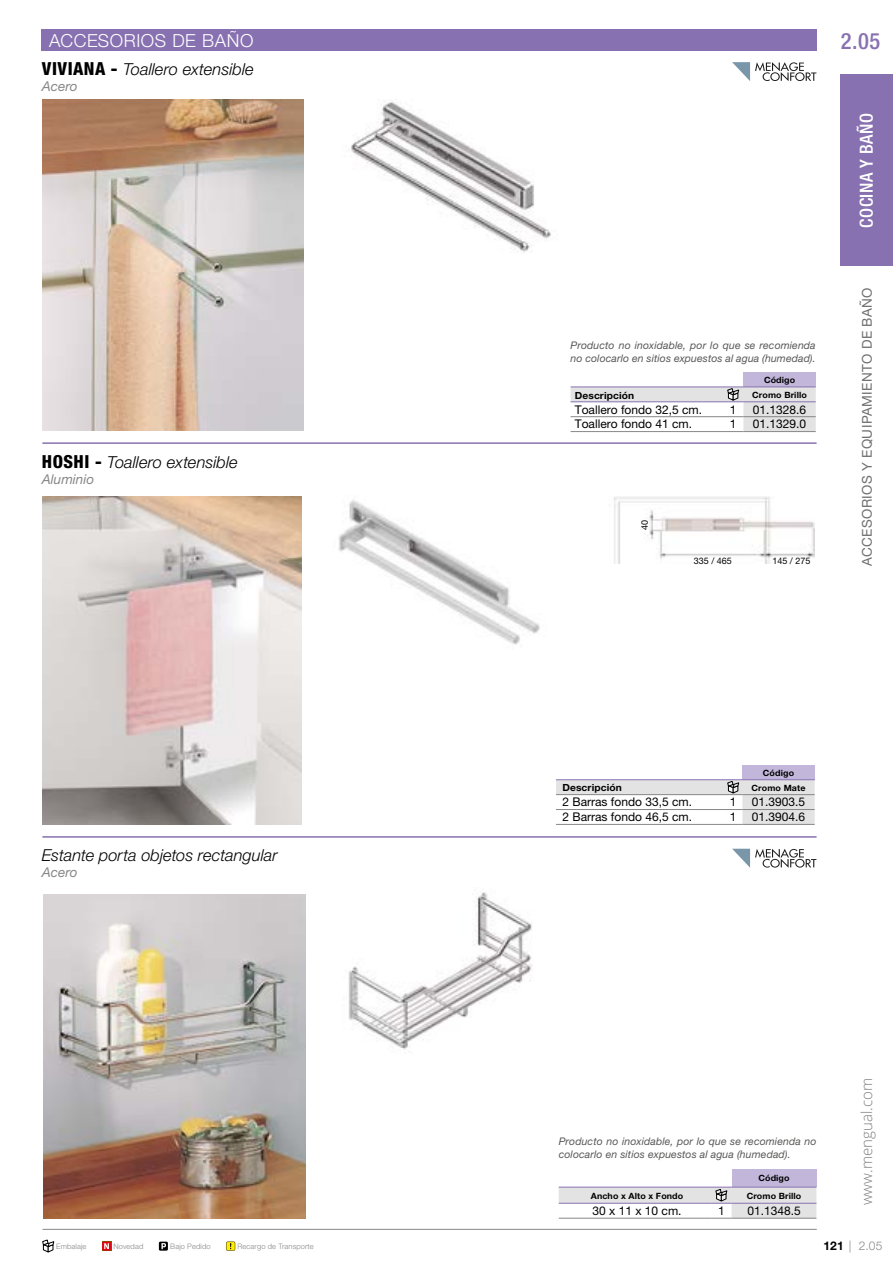
<style>
.page{position:relative;width:893px;height:1263px;background:#fff}
.page>*{position:absolute;margin:0;border:0;box-sizing:border-box;transform-origin:0 0}
.t1{font:500 condensed 22.5px "Helvetica Neue LT Pro";color:#8871b1}
.t2{font:300 18px "Helvetica Neue LT Pro";letter-spacing:.03em;color:#fff}
.t3{font:500 condensed 18px "Helvetica Neue LT Pro";letter-spacing:.025em;color:#fff}
.t4{font:italic 300 16.5px "Helvetica Neue LT Pro";color:#000}
.t5{font:300 15px "Open Sans";color:#808080}
.t6{font:13.5px "Helvetica Neue LT Pro";letter-spacing:.03em;color:#706f6f}
.t7{font:italic 13.5px "Helvetica Neue LT Pro";color:#878787}
.t8{font:12px "Helvetica Neue LT Pro";color:#000}
.t9{font:300 12px "Helvetica Neue LT Pro";color:#878787}
.t10{font:italic 10.5px/13.5px "Helvetica Neue LT Pro";letter-spacing:.01em;color:#575756}
.t11{font:700 9.9px "Helvetica Neue LT Pro";letter-spacing:.01em;color:#000;scale:1.04 1}
.t12{font:9px "Helvetica Neue LT Pro";color:#000}
.t13{font:700 8.55px "Helvetica Neue LT Pro";letter-spacing:.01em;color:#000;scale:1.04 1}
.t14{font:300 7.5px "Helvetica Neue LT Pro";letter-spacing:.015em;color:#878787}
.s1{font-weight:800;font-style:normal;font-stretch:condensed;font-size:18px}
.s2{font-weight:700;color:#000}
</style>
<div class="page">
<img style="left:44px;top:894px;width:262px;height:324px">
<img style="left:348px;top:892px;width:185px;height:158px">
<img style="left:338px;top:499px;width:202px;height:146px">
<img style="left:42px;top:100px;width:261px;height:331px">
<img style="left:351px;top:101px;width:200px;height:151px">
<img style="left:42px;top:497px;width:259px;height:328px">
<hr style="left:42px;top:442px;width:775px;height:2px;background:#8871b1">
<hr style="left:42px;top:836px;width:775px;height:2px;background:#8871b1">
<div style="left:42px;top:29px;width:775px;height:22px;background:#8871b1"></div>
<div style="left:840px;top:74px;width:53px;height:191px;background:#8871b1"></div>
<svg style="left:42px;top:1239px;width:12px;height:13px"></svg>
<svg style="left:102px;top:1241px;width:9px;height:10px"></svg>
<svg style="left:159px;top:1241px;width:9px;height:10px"></svg>
<svg style="left:226px;top:1241px;width:9px;height:10px"></svg>
<hr style="left:43px;top:1229px;width:774px;height:1px;background:#878787">
<div style="left:732px;top:1169px;width:84px;height:18px;background:#c2b7db"></div>
<svg style="left:559px;top:1187px;width:257px;height:32px"></svg>
<div style="left:742px;top:765px;width:73px;height:15px;background:#c2b7db"></div>
<svg style="left:556px;top:779px;width:259px;height:46px"></svg>
<div style="left:743px;top:372px;width:73px;height:15px;background:#c2b7db"></div>
<svg style="left:571px;top:387px;width:245px;height:45px"></svg>
<svg style="left:732px;top:62px;width:84px;height:19px"></svg>
<svg style="left:732px;top:849px;width:84px;height:19px"></svg>
<img style="left:614px;top:497px;width:200px;height:67px">
<h2 class="t2" style="left:49px;top:30px;width:206px">ACCESORIOS DE BAÑO</h2>
<h3 class="t4" style="left:42px;top:59px;width:213px"><span class="s1">VIVIANA -</span> Toallero extensible</h3>
<p class="t7" style="left:42px;top:78px;width:37px">Acero</p>
<h3 class="t4" style="left:42px;top:452px;width:197px"><span class="s1">HOSHI -</span> Toallero extensible</h3>
<p class="t7" style="left:42px;top:471px;width:54px">Aluminio</p>
<h3 class="t4" style="left:42px;top:845px;width:237px">Estante porta objetos rectangular</h3>
<p class="t7" style="left:42px;top:864px;width:37px">Acero</p>
<p class="t10" style="left:571px;top:338px;width:247px">Producto no inoxidable, por lo que se recomienda no colocarlo en sitios expuestos al agua (humedad).</p>
<p class="t13" style="left:764px;top:375px;width:31px">Código</p>
<p class="t11" style="left:575px;top:389px;width:59px">Descripción</p>
<p class="t13" style="left:752px;top:390px;width:54px">Cromo Brillo</p>
<p class="t8" style="left:575px;top:402px;width:129px">Toallero fondo 32,5 cm.</p>
<p class="t8" style="left:730px;top:402px;width:8px">1</p>
<p class="t8" style="left:753px;top:402px;width:55px">01.1328.6</p>
<p class="t8" style="left:575px;top:417px;width:119px">Toallero fondo 41 cm.</p>
<p class="t8" style="left:730px;top:417px;width:8px">1</p>
<p class="t8" style="left:753px;top:417px;width:55px">01.1329.0</p>
<p class="t12" style="left:639px;top:530px;width:12px;rotate:-90deg">40</p>
<p class="t12" style="left:694px;top:555px;width:40px">335 / 465</p>
<p class="t12" style="left:772px;top:555px;width:40px">145 / 275</p>
<h1 class="t1" style="left:841px;top:27px;width:41px">2.05</h1>
<h2 class="t3" style="left:856px;top:228px;width:116px;rotate:-90deg">COCINA Y BAÑO</h2>
<p class="t6" style="left:859px;top:566px;width:280px;rotate:-90deg">ACCESORIOS Y EQUIPAMIENTO DE BAÑO</p>
<p class="t13" style="left:763px;top:767px;width:31px">Código</p>
<p class="t11" style="left:562px;top:782px;width:59px">Descripción</p>
<p class="t13" style="left:752px;top:783px;width:53px">Cromo Mate</p>
<p class="t8" style="left:562px;top:795px;width:131px">2 Barras fondo 33,5 cm.</p>
<p class="t8" style="left:730px;top:795px;width:8px">1</p>
<p class="t8" style="left:752px;top:795px;width:55px">01.3903.5</p>
<p class="t8" style="left:562px;top:810px;width:131px">2 Barras fondo 46,5 cm.</p>
<p class="t8" style="left:730px;top:810px;width:8px">1</p>
<p class="t8" style="left:752px;top:810px;width:55px">01.3904.6</p>
<p class="t10" style="left:559px;top:1134px;width:259px">Producto no inoxidable, por lo que se recomienda no colocarlo en sitios expuestos al agua (humedad).</p>
<p class="t13" style="left:758px;top:1172px;width:31px">Código</p>
<p class="t13" style="left:591px;top:1190px;width:90px">Ancho x Alto x Fondo</p>
<p class="t13" style="left:747px;top:1190px;width:54px">Cromo Brillo</p>
<p class="t8" style="left:592px;top:1203px;width:91px">30 x 11 x 10 cm.</p>
<p class="t8" style="left:718px;top:1203px;width:8px">1</p>
<p class="t8" style="left:747px;top:1203px;width:55px">01.1348.5</p>
<h3 class="t5" style="left:856px;top:1205px;width:129px;rotate:-90deg">www.mengual.com</h3>
<p class="t14" style="left:56px;top:1242px;width:32px">Embalaje</p>
<p class="t14" style="left:113px;top:1242px;width:31px">Novedad</p>
<p class="t14" style="left:170px;top:1242px;width:42px">Bajo Pedido</p>
<p class="t14" style="left:237px;top:1242px;width:78px">Recargo de Transporte</p>
<p class="t9" style="left:823px;top:1238px;width:60px"><span class="s2">121</span> | 2.05</p>
</div>
